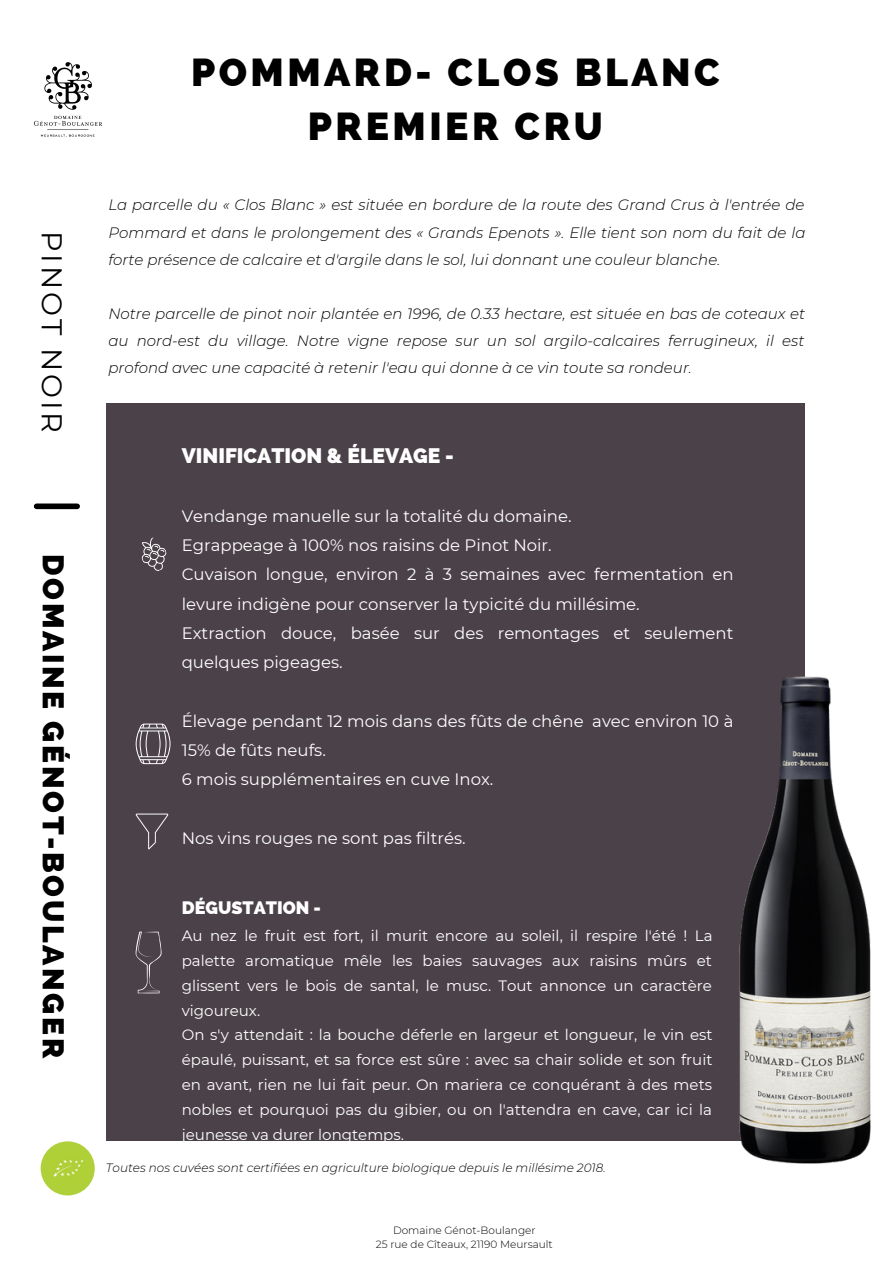
<style>
.page{position:relative;width:894px;height:1264px;background:#fff}
.page>*{position:absolute;margin:0;border:0;box-sizing:border-box;transform-origin:0 0}
.t1{font:800 39px/54px "Raleway";letter-spacing:.09em;color:#000;text-align:center}
.t2{font:800 30px "Raleway";letter-spacing:.09em;color:#000}
.t3{font:28.5px "Montserrat";letter-spacing:.1em;color:#000}
.t4{font:800 21px "Raleway";color:#fff}
.t5{font:800 18px "Raleway";color:#fff}
.t6{font:16.5px/29.2px "Montserrat";color:#fff}
.t7{font:italic 300 15px/27px "Montserrat";color:#000;text-align:justify}
.t8{font:15px/24.8px "Montserrat";color:#fff}
.t9{font:italic 300 12px "Montserrat";color:#000}
.t10{font:300 10.5px/14px "Montserrat";color:#000;text-align:center}
</style>
<div class="page">
<div style="left:37px;top:503px;width:40px;height:6px;background:#000"></div>
<div style="left:106px;top:403px;width:698px;height:738px;background:#4b4148"></div>
<div style="left:41px;top:1141px;width:54px;height:54px;background:#afd038;border-radius:50%"></div>
<img style="left:53px;top:1160px;width:31px;height:17px">
<svg style="left:141px;top:537px;width:26px;height:34px"></svg>
<img style="left:739px;top:676px;width:130px;height:487px">
<img style="left:33px;top:62px;width:70px;height:76px">
<svg style="left:136px;top:723px;width:34px;height:41px"></svg>
<svg style="left:136px;top:813px;width:32px;height:36px"></svg>
<svg style="left:136px;top:931px;width:25px;height:62px"></svg>
<h3 class="t3" style="left:69px;top:231px;width:204px;rotate:90deg">PINOT NOIR</h3>
<h2 class="t2" style="left:71px;top:554px;width:505px;rotate:90deg">DOMAINE GÉNOT-BOULANGER</h2>
<h1 class="t1" style="left:191px;top:46px;width:530px">POMMARD- CLOS BLANC<br>PREMIER CRU</h1>
<p class="t7" style="left:108px;top:191px;width:698px">La parcelle du « Clos Blanc » est située en bordure de la route des Grand Crus à l'entrée de Pommard et dans le prolongement des « Grands Epenots ». Elle tient son nom du fait de la forte présence de calcaire et d'argile dans le sol, lui donnant une couleur blanche.</p>
<p class="t7" style="left:108px;top:300px;width:698px">Notre parcelle de pinot noir plantée en 1996, de 0.33 hectare, est située en bas de coteaux et au nord-est du village. Notre vigne repose sur un sol argilo-calcaires ferrugineux, il est profond avec une capacité à retenir l'eau qui donne à ce vin toute sa rondeur.</p>
<h3 class="t4" style="left:182px;top:443px;width:273px">VINIFICATION &amp; ÉLEVAGE -</h3>
<p class="t6" style="left:182px;top:501px;width:553px">Vendange manuelle sur la totalité du domaine.<br>Egrappeage à 100% nos raisins de Pinot Noir.<br>Cuvaison longue, environ 2 à 3 semaines avec fermentation en levure indigène pour conserver la typicité du millésime.<br>Extraction douce, basée sur des remontages et seulement quelques pigeages.</p>
<p class="t6" style="left:182px;top:706px;width:553px">Élevage pendant 12 mois dans des fûts de chêne avec environ 10 à<br>15% de fûts neufs.<br>6 mois supplémentaires en cuve Inox.</p>
<p class="t6" style="left:182px;top:823px;width:285px">Nos vins rouges ne sont pas filtrés.</p>
<p class="t5" style="left:182px;top:897px;width:141px">DÉGUSTATION -</p>
<p class="t8" style="left:182px;top:923px;width:532px">Au nez le fruit est fort, il murit encore au soleil, il respire l'été ! La palette aromatique mêle les baies sauvages aux raisins mûrs et glissent vers le bois de santal, le musc. Tout annonce un caractère vigoureux.<br>On s'y attendait : la bouche déferle en largeur et longueur, le vin est épaulé, puissant, et sa force est sûre : avec sa chair solide et son fruit en avant, rien ne lui fait peur. On mariera ce conquérant à des mets nobles et pourquoi pas du gibier, ou on l'attendra en cave, car ici la jeunesse va durer longtemps.</p>
<p class="t9" style="left:106px;top:1160px;width:501px">Toutes nos cuvées sont certifiées en agriculture biologique depuis le millésime 2018.</p>
<p class="t10" style="left:376px;top:1223px;width:178px">Domaine Génot-Boulanger<br>25 rue de Cîteaux, 21190 Meursault</p>
</div>
